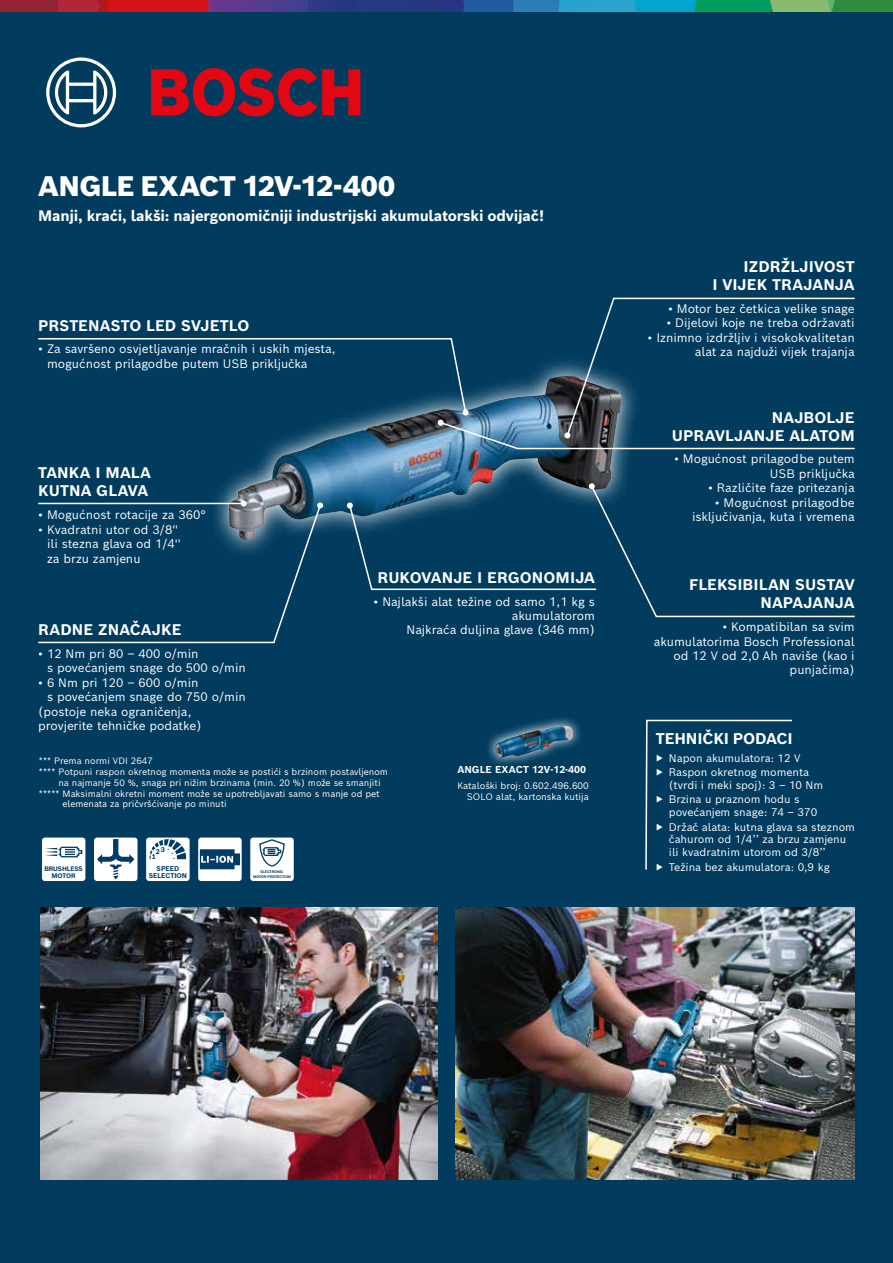
<style>
.page{position:relative;width:893px;height:1263px;background:#013c5f}
.page>*{position:absolute;margin:0;border:0;box-sizing:border-box;transform-origin:0 0}
.t1{font:900 27.45px "Bosch Sans";letter-spacing:-.02em;color:#fff}
.t2{font:700 15.15px "Bosch Sans";letter-spacing:-.015em;color:#fff}
.t3{font:700 15px/18px "Bosch Sans";letter-spacing:.005em;color:#fff;text-align:right}
.t4{font:700 14.85px "Bosch Sans";letter-spacing:-.02em;color:#fff}
.t5{font:12px/14.4px "Bosch Sans";color:#fff;text-align:right}
.t6{font:10.8px/14.2px "Bosch Sans";color:#fff}
.t7{font:700 9.75px "Bosch Sans";color:#fff}
.t8{font:9.15px/11.1px "Bosch Sans";color:#fff;text-align:right}
.t9{font:9px "Bosch Sans";color:#fff}
.t10{font:700 6.75px/6.6px "Bosch Sans";letter-spacing:-.005em;color:#003c68;text-align:center}
.t11{font:700 6.45px/6.6px "Bosch Sans";letter-spacing:-.015em;color:#003c68;text-align:center}
.t12{font:700 3.6px/4.9px "Bosch Sans";letter-spacing:-.02em;color:#003c68;text-align:center}
</style>
<div class="page">
<div style="left:0;top:0;width:57px;height:12px;background:#942330"></div>
<svg style="left:57px;top:0;width:836px;height:12px;background:#4a6278"></svg>
<svg style="left:151px;top:68px;width:209px;height:48px"></svg>
<svg style="left:46px;top:57px;width:70px;height:70px"></svg>
<svg style="left:216px;top:450px;width:412px;height:50px"></svg>
<img style="left:229px;top:450px;width:334px;height:80px">
<svg style="left:38px;top:500px;width:285px;height:144px"></svg>
<svg style="left:347px;top:483px;width:508px;height:135px"></svg>
<svg style="left:38px;top:297px;width:817px;height:153px"></svg>
<svg style="left:41px;top:837px;width:149px;height:45px"></svg>
<svg style="left:198px;top:837px;width:44px;height:45px"></svg>
<svg style="left:250px;top:837px;width:44px;height:45px;background:#d8e1e8"></svg>
<svg style="left:488px;top:718px;width:92px;height:46px"></svg>
<img style="left:495px;top:726px;width:78px;height:32px">
<img style="left:41px;top:907px;width:396px;height:272px">
<img style="left:455px;top:907px;width:400px;height:272px">
<svg style="left:645px;top:719px;width:147px;height:151px"></svg>
<h1 class="t1" style="left:38px;top:162px;width:359px">ANGLE EXACT 12V-12-400</h1>
<p class="t4" style="left:38px;top:203px;width:507px">Manji, kraći, lakši: najergonomičniji industrijski akumulatorski odvijač!</p>
<p class="t3" style="left:38px;top:315px;width:213px">PRSTENASTO LED SVJETLO</p>
<p class="t5" style="left:47px;top:341px;width:290px;text-align:left;text-indent:-9px">• Za savršeno osvjetljavanje mračnih i uskih mjesta, mogućnost prilagodbe putem USB priključka</p>
<p class="t3" style="left:38px;top:463px;width:114px;text-align:left">TANKA I MALA<br>KUTNA GLAVA</p>
<p class="t5" style="left:38px;top:507px;width:169px">• Mogućnost rotacije za 360°</p>
<p class="t5" style="left:47px;top:521px;width:135px;text-align:left;text-indent:-9px">• Kvadratni utor od 3/8'' ili stezna glava od 1/4'' za brzu zamjenu</p>
<p class="t3" style="left:38px;top:619px;width:145px">RADNE ZNAČAJKE</p>
<p class="t5" style="left:47px;top:645px;width:200px;text-align:left;text-indent:-9px">• 12 Nm pri 80 – 400 o/min<br>s povećanjem snage do 500 o/min</p>
<p class="t5" style="left:38px;top:674px;width:162px">• 6 Nm pri 120 – 600 o/min</p>
<p class="t5" style="left:47px;top:689px;width:200px">s povećanjem snage do 750 o/min</p>
<p class="t5" style="left:38px;top:703px;width:155px">(postoje neka ograničenja,</p>
<p class="t5" style="left:38px;top:717px;width:165px">provjerite tehničke podatke)</p>
<p class="t3" style="left:377px;top:567px;width:219px">RUKOVANJE I ERGONOMIJA</p>
<p class="t5" style="left:374px;top:593px;width:223px">• Najlakši alat težine od samo 1,1 kg s akumulatorom<br>Najkraća duljina glave (346 mm)</p>
<p class="t9" style="left:39px;top:753px;width:115px">*** Prema normi VDI 2647</p>
<p class="t9" style="left:39px;top:764px;width:351px">**** Potpuni raspon okretnog momenta može se postići s brzinom postavljenom</p>
<p class="t9" style="left:58px;top:775px;width:324px">na najmanje 50 %, snaga pri nižim brzinama (min. 20 %) može se smanjiti</p>
<p class="t9" style="left:39px;top:786px;width:342px">***** Maksimalni okretni moment može se upotrebljavati samo s manje od pet</p>
<p class="t9" style="left:63px;top:796px;width:166px">elemenata za pričvršćivanje po minuti</p>
<p class="t10" style="left:152px;top:853px;width:6px">1</p>
<p class="t10" style="left:156px;top:848px;width:21px;line-height:5.6px;text-align:right">23 . .</p>
<p class="t10" style="left:167px;top:844px;width:4px">.</p>
<p class="t11" style="left:44px;top:865px;width:40px">BRUSHLESS<br>MOTOR</p>
<p class="t10" style="left:149px;top:865px;width:40px">SPEED<br>SELECTION</p>
<p class="t12" style="left:253px;top:869px;width:39px">ELECTRONIC<br>MOTOR PROTECTION</p>
<p class="t7" style="left:457px;top:762px;width:130px">ANGLE EXACT 12V-12-400</p>
<p class="t8" style="left:457px;top:779px;width:133px">Kataloški broj: 0.602.496.600<br>SOLO alat, kartonska kutija</p>
<p class="t3" style="left:712px;top:256px;width:144px">IZDRŽLJIVOST<br>I VIJEK TRAJANJA</p>
<p class="t5" style="left:668px;top:300px;width:188px">• Motor bez četkica velike snage</p>
<p class="t5" style="left:666px;top:315px;width:190px">• Dijelovi koje ne treba održavati</p>
<p class="t5" style="left:648px;top:329px;width:209px">• Iznimno izdržljiv i visokokvalitetan alat za najduži vijek trajanja</p>
<p class="t3" style="left:672px;top:407px;width:184px">NAJBOLJE<br>UPRAVLJANJE ALATOM</p>
<p class="t5" style="left:674px;top:451px;width:182px">• Mogućnost prilagodbe putem<br>USB priključka</p>
<p class="t5" style="left:708px;top:480px;width:148px">• Različite faze pritezanja</p>
<p class="t5" style="left:692px;top:494px;width:164px">• Mogućnost prilagodbe isključivanja, kuta i vremena</p>
<p class="t3" style="left:689px;top:574px;width:167px">FLEKSIBILAN SUSTAV<br>NAPAJANJA</p>
<p class="t5" style="left:654px;top:619px;width:202px">• Kompatibilan sa svim akumulatorima Bosch Professional od 12 V od 2,0 Ah naviše (kao i punjačima)</p>
<p class="t2" style="left:656px;top:726px;width:138px">TEHNIČKI PODACI</p>
<p class="t6" style="left:656px;top:750px;width:155px">▶ Napon akumulatora: 12 V ▶ Raspon okretnog momenta</p>
<p class="t6" style="left:656px;top:777px;width:169px;text-indent:13px">(tvrdi i meki spoj): 3 – 10 Nm ▶ Brzina u praznom hodu s</p>
<p class="t6" style="left:656px;top:804px;width:201px;text-indent:13px">povećanjem snage: 74 – 370<br>▶ Držač alata: kutna glava sa steznom</p>
<p class="t6" style="left:669px;top:832px;width:179px;line-height:12.9px">čahurom od 1/4’’ za brzu zamjenu ili kvadratnim utorom od 3/8’’</p>
<p class="t6" style="left:656px;top:858px;width:175px">▶ Težina bez akumulatora: 0,9 kg</p>
</div>
